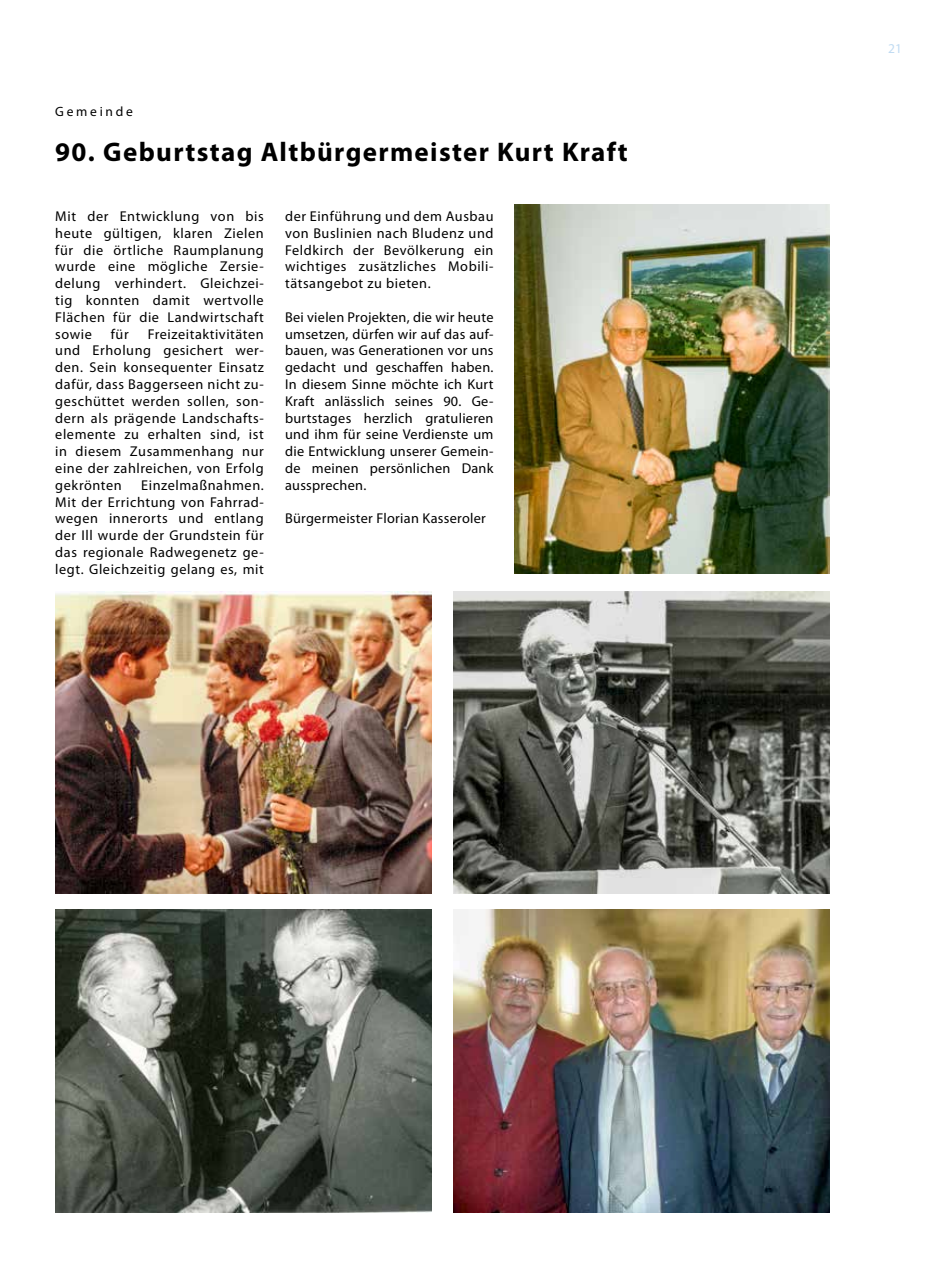
<style>
.page{position:relative;width:936px;height:1263px;background:#fff}
.page>*{position:absolute;margin:0;border:0;box-sizing:border-box;transform-origin:0 0}
.t1{font:700 27px "Myriad Pro";letter-spacing:.05em;color:#000}
.t2{font:14.25px/16.8px "Myriad Pro";letter-spacing:.04em;color:#000;text-align:justify}
.t3{font:14.25px "Myriad Pro";letter-spacing:.02em;color:#000}
.t4{font:13.5px "Myriad Pro";letter-spacing:.2em;color:#000}
.t5{font:13.5px "Myriad Pro";color:#c0dbf2}
</style>
<div class="page">
<img style="left:514px;top:204px;width:315px;height:370px">
<img style="left:55px;top:910px;width:377px;height:302px">
<img style="left:453px;top:910px;width:376px;height:302px">
<img style="left:55px;top:592px;width:377px;height:301px">
<img style="left:453px;top:592px;width:376px;height:301px">
<p class="t4" style="left:55px;top:105px;width:79px">Gemeinde</p>
<h1 class="t1" style="left:55px;top:136px;width:574px">90. Geburtstag Altbürgermeister Kurt Kraft</h1>
<p class="t2" style="left:55px;top:208px;width:210px">Mit der Entwicklung von bis heute gültigen, klaren Zielen für die örtliche Raumplanung wurde eine mögliche Zersie&shy;delung verhindert. Gleichzei&shy;tig konnten damit wertvolle Flächen für die Landwirtschaft sowie</p>
<p class="t2" style="left:111px;top:326px;width:19px">für</p>
<p class="t2" style="left:55px;top:326px;width:210px;text-indent:92px">Freizeitaktivitäten und Erholung gesichert wer&shy;den. Sein konsequenter Einsatz dafür, dass Baggerseen nicht zu&shy;geschüttet werden sollen, son&shy;dern als prägende Landschafts&shy;elemente zu erhalten sind, ist in diesem Zusammenhang nur eine der zahlreichen, von Erfolg gekrönten</p>
<p class="t2" style="left:55px;top:477px;width:210px;text-indent:86px">Einzelmaßnahmen.<br>Mit der Errichtung von Fahrrad&shy;wegen innerorts und entlang der Ill wurde der Grundstein für das regionale Radwegenetz ge&shy;legt. Gleichzeitig gelang es, mit</p>
<p class="t2" style="left:285px;top:208px;width:210px">der Einführung und dem Ausbau von Buslinien nach Bludenz und Feldkirch der Bevölkerung ein wichtiges zusätzliches Mobili&shy;tätsangebot zu bieten.</p>
<p class="t2" style="left:285px;top:309px;width:210px">Bei vielen Projekten, die wir heute umsetzen, dürfen wir auf das auf&shy;bauen, was Generationen vor uns gedacht und geschaffen haben.<br>In diesem Sinne möchte ich Kurt Kraft anlässlich seines 90. Ge&shy;burtstages herzlich gratulieren und ihm für seine Verdienste um die Entwicklung unserer Gemein&shy;de meinen persönlichen Dank aussprechen.</p>
<p class="t3" style="left:285px;top:511px;width:202px">Bürgermeister Florian Kasseroler</p>
<p class="t5" style="left:888px;top:41px;width:15px">21</p>
</div>
